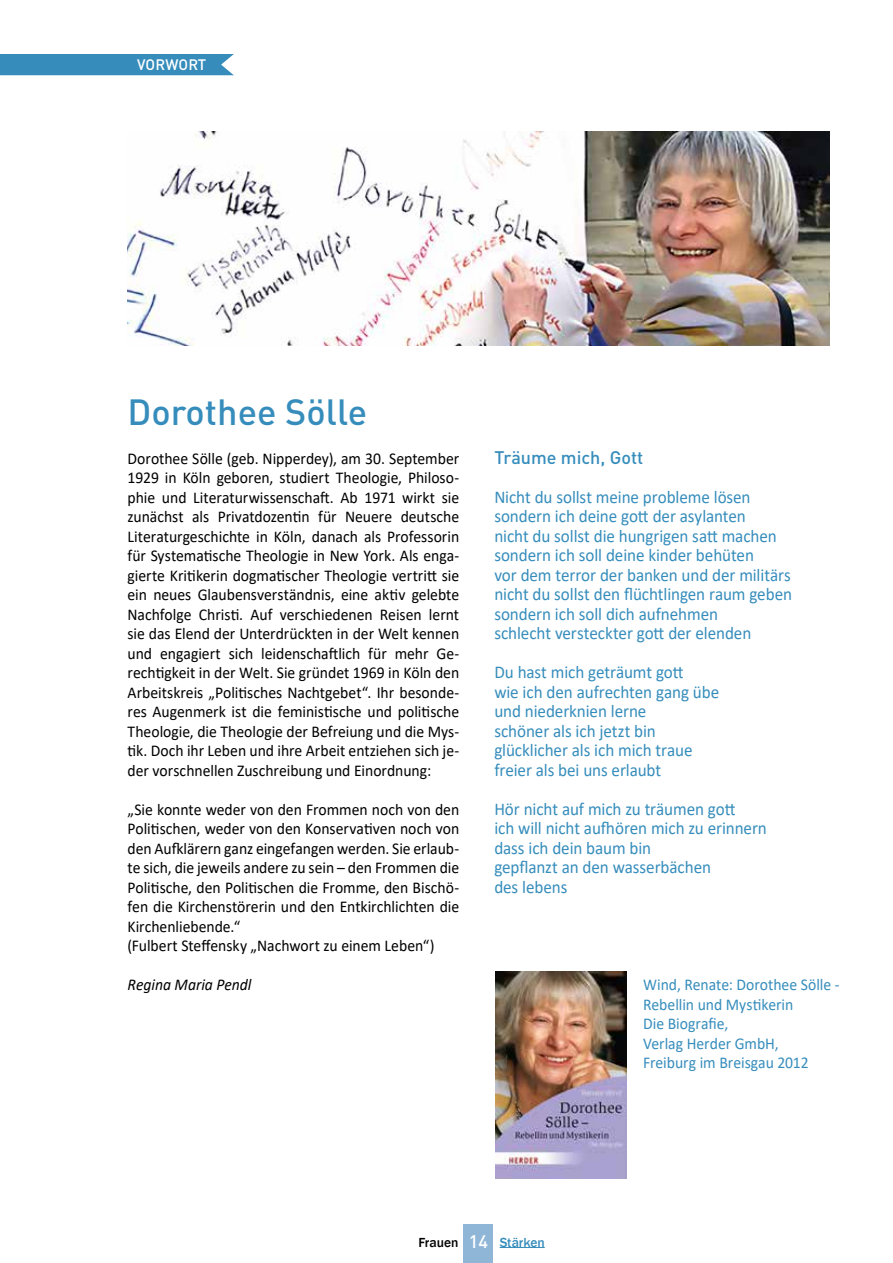
<style>
.page{position:relative;width:893px;height:1263px;background:#fff}
.page>*{position:absolute;margin:0;border:0;box-sizing:border-box;transform-origin:0 0}
.t1{font:500 36px "DIN Pro";color:#368dbc}
.t2{font:18px/19.5px "Calibri";letter-spacing:-.005em;color:#368dbc;scale:.95 1}
.t3{font:500 18px "DIN Pro";color:#368dbc}
.t4{font:16.5px/19.5px "Calibri";color:#000;text-align:justify;scale:.95 1}
.t5{font:16.5px/19.5px "Calibri";color:#368dbc;scale:.95 1}
.t6{font:italic 16.5px "Calibri";letter-spacing:-.005em;color:#000;scale:.95 1}
.t7{font:500 15px "DIN Pro";letter-spacing:.005em;color:#fff}
.t8{font:500 13.5px "Franklin Gothic";color:#368dbc}
.s1{color:#000}
.s2{font-family:"DIN Pro";font-size:18px;color:#fff}
</style>
<div class="page">
<div style="left:0;top:54px;width:234px;height:21px;background:#368dbc"></div>
<hr style="left:500px;top:1247px;width:45px;height:1px;background:#368dbc">
<div style="left:463px;top:1224px;width:30px;height:39px;background:#90b6d7"></div>
<img style="left:495px;top:972px;width:131px;height:206px">
<img style="left:128px;top:132px;width:701px;height:214px">
<p class="t7" style="left:137px;top:53px;width:71px">VORWORT</p>
<h1 class="t1" style="left:128px;top:384px;width:241px">Dorothee Sölle</h1>
<p class="t4" style="left:128px;top:448px;width:351px">Dorothee Sölle (geb. Nipperdey), am 30. September 1929 in Köln geboren, studiert Theologie, Philoso&shy;phie und Literaturwissenschaft. Ab 1971 wirkt sie zunächst als Privatdozentin für Neuere deutsche Literaturgeschichte in Köln, danach als Professorin für Systematische Theologie in New York. Als enga&shy;gierte Kritikerin dogmatischer Theologie vertritt sie ein neues Glaubensverständnis, eine aktiv gelebte Nachfolge Christi. Auf verschiedenen Reisen lernt sie das Elend der Unterdrückten in der Welt kennen und engagiert sich leidenschaftlich für mehr Ge&shy;rechtigkeit in der Welt. Sie gründet 1969 in Köln den Arbeitskreis „Politisches Nachtgebet“. Ihr besonde&shy;res Augenmerk ist die feministische und politische Theologie, die Theologie der Befreiung und die Mys&shy;tik. Doch ihr Leben und ihre Arbeit entziehen sich je&shy;der vorschnellen Zuschreibung und Einordnung:</p>
<p class="t4" style="left:128px;top:799px;width:351px;text-align:left">„Sie konnte weder von den Frommen noch von den Politischen, weder von den Konservativen noch von den Aufklärern ganz eingefangen werden. Sie erlaub&shy;te sich, die jeweils andere zu sein – den Frommen die Politische, den Politischen die Fromme, den Bischö&shy;fen die Kirchenstörerin und den Entkirchlichten die Kirchenliebende.“<br>(Fulbert Steffensky „Nachwort zu einem Leben“)</p>
<p class="t6" style="left:128px;top:973px;width:132px">Regina Maria Pendl</p>
<p class="t5" style="left:643px;top:974px;width:208px">Wind, Renate: Dorothee Sölle -<br>Rebellin und Mystikerin<br>Die Biografie,<br>Verlag Herder GmbH,<br>Freiburg im Breisgau 2012</p>
<p class="t3" style="left:494px;top:443px;width:150px">Träume mich, Gott</p>
<p class="t2" style="left:494px;top:486px;width:315px">Nicht du sollst meine probleme lösen sondern ich deine gott der asylanten<br>nicht du sollst die hungrigen satt machen sondern ich soll deine kinder behüten<br>vor dem terror der banken und der militärs nicht du sollst den flüchtlingen raum geben sondern ich soll dich aufnehmen<br>schlecht versteckter gott der elenden</p>
<p class="t2" style="left:494px;top:662px;width:238px">Du hast mich geträumt gott<br>wie ich den aufrechten gang übe und niederknien lerne<br>schöner als ich jetzt bin glücklicher als ich mich traue freier als bei uns erlaubt</p>
<p class="t2" style="left:494px;top:798px;width:288px">Hör nicht auf mich zu träumen gott<br>ich will nicht aufhören mich zu erinnern dass ich dein baum bin<br>gepflanzt an den wasserbächen<br>des lebens</p>
<p class="t8" style="left:419px;top:1233px;width:128px"><span class="s1">Frauen</span> <span class="s2">14</span> Stärken</p>
</div>
